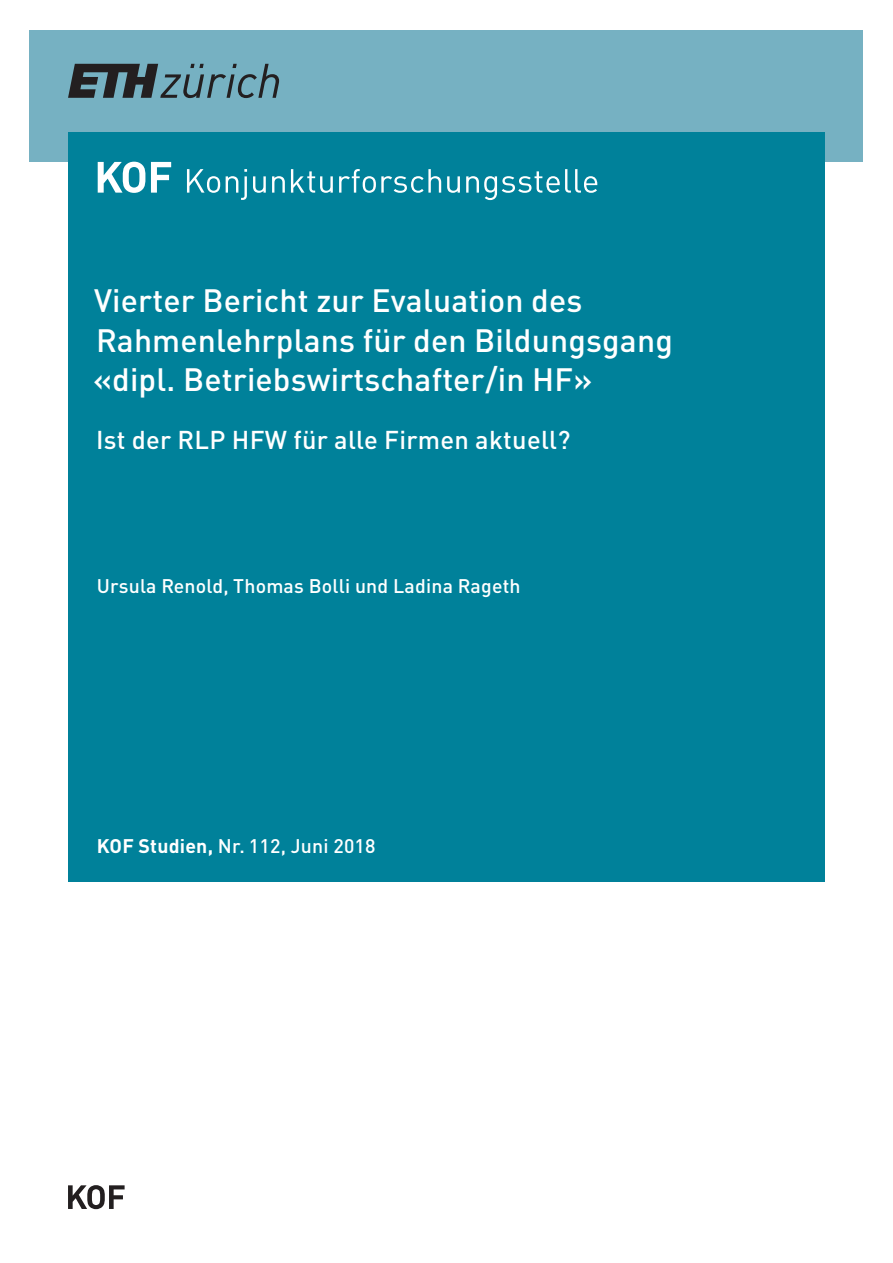
<style>
.page{position:relative;width:893px;height:1263px;background:#fff}
.page>*{position:absolute;margin:0;border:0;box-sizing:border-box;transform-origin:0 0}
._03-titel-4{font:500 31.95px/39.8px "DIN Pro";letter-spacing:.005em;color:#fff}
._03-titel-4-2{font:500 25.5px "DIN Pro";letter-spacing:.01em;color:#fff}
._03-titel-6{font:500 19.5px "DIN Pro";letter-spacing:.01em;color:#fff}
.s1{font-weight:700}
</style>
<div class="page">
<div style="left:30px;top:30px;width:833px;height:132px;background:#76b1c2"></div>
<svg style="left:68px;top:1185px;width:56px;height:24px"></svg>
<svg style="left:68px;top:64px;width:211px;height:34px"></svg>
<div style="left:68px;top:132px;width:757px;height:749px;background:#00819a"></div>
<svg style="left:187px;top:169px;width:33px;height:24px"></svg>
<svg style="left:226px;top:169px;width:21px;height:31px"></svg>
<svg style="left:253px;top:176px;width:13px;height:17px"></svg>
<svg style="left:272px;top:176px;width:13px;height:17px"></svg>
<svg style="left:291px;top:169px;width:42px;height:24px"></svg>
<svg style="left:339px;top:169px;width:102px;height:24px"></svg>
<svg style="left:447px;top:176px;width:13px;height:17px"></svg>
<svg style="left:466px;top:169px;width:131px;height:31px"></svg>
<svg style="left:98px;top:162px;width:47px;height:31px"></svg>
<svg style="left:151px;top:162px;width:20px;height:31px"></svg>
<p class="_03-titel-4" style="left:93px;top:277px;width:581px">Vierter Bericht zur Evaluation des<br>Rahmenlehrplans für den Bildungsgang «dipl. Betriebswirtschafter/in HF»</p>
<p class="_03-titel-4-2" style="left:96px;top:419px;width:476px">Ist der RLP HFW für alle Firmen aktuell?</p>
<p class="_03-titel-6" style="left:97px;top:570px;width:425px">Ursula Renold, Thomas Bolli und Ladina Rageth</p>
<p class="_03-titel-6" style="left:97px;top:830px;width:280px"><span class="s1">KOF Studien,</span> Nr. 112, Juni 2018</p>
</div>
